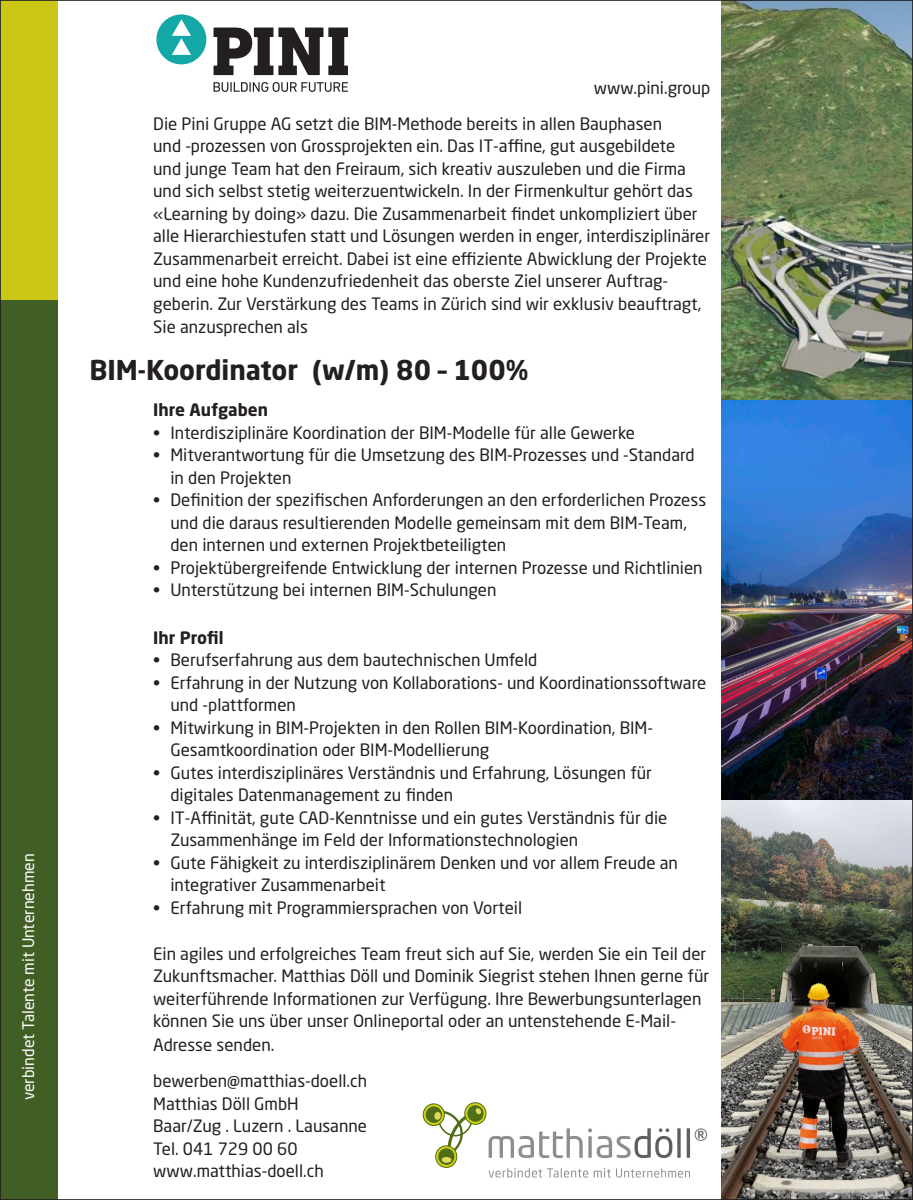
<style>
.page{position:relative;width:913px;height:1200px;background:#fff}
.page>*{position:absolute;margin:0;border:0;box-sizing:border-box;transform-origin:0 0}
.t1{font:700 27px "Neo Sans Pro";color:#231f20}
.t2{font:16.88px/22.5px "Neo Sans Pro";color:#231f20}
.t3{font:700 16.88px "Neo Sans Pro";color:#231f20}
.t4{font:15.75px "Neo Sans Pro";color:#fff}
</style>
<div class="page">
<div style="left:0;top:0;width:57px;height:1199px;background:#415f25"></div>
<div style="left:0;top:0;width:57px;height:300px;background:#ccc716"></div>
<svg style="left:422px;top:1102px;width:284px;height:75px"></svg>
<svg style="left:156px;top:14px;width:50px;height:50px"></svg>
<svg style="left:213px;top:82px;width:135px;height:10px"></svg>
<svg style="left:213px;top:28px;width:135px;height:47px"></svg>
<img style="left:721px;top:2px;width:189px;height:1195px">
<p class="t4" style="left:19px;top:1099px;width:248px;rotate:-90deg">verbindet Talente mit Unternehmen</p>
<p class="t2" style="left:593px;top:76px;width:118px">www.pini.group</p>
<p class="t2" style="left:153px;top:112px;width:558px">Die Pini Gruppe AG setzt die BIM-Methode bereits in allen Bauphasen<br>und -prozessen von Grossprojekten ein. Das IT-affine, gut ausgebildete<br>und junge Team hat den Freiraum, sich kreativ auszuleben und die Firma und sich selbst stetig weiterzuentwickeln. In der Firmenkultur gehört das «Learning by doing» dazu. Die Zusammenarbeit findet unkompliziert über alle Hierarchiestufen statt und Lösungen werden in enger, interdisziplinärer Zusammenarbeit erreicht. Dabei ist eine effiziente Abwicklung der Projekte und eine hohe Kundenzufriedenheit das oberste Ziel unserer Auftrag&shy;geberin. Zur Verstärkung des Teams in Zürich sind wir exklusiv beauftragt, Sie anzusprechen als</p>
<p class="t1" style="left:89px;top:352px;width:440px">BIM-Koordinator (w/m) 80 – 100%</p>
<p class="t3" style="left:153px;top:399px;width:116px">Ihre Aufgaben</p>
<p class="t2" style="left:153px;top:421px;width:483px">• Interdisziplinäre Koordination der BIM-Modelle für alle Gewerke</p>
<p class="t2" style="left:170px;top:443px;width:525px;text-indent:-17px">• Mitverantwortung für die Umsetzung des BIM-Prozesses und -Standard in den Projekten</p>
<p class="t2" style="left:170px;top:488px;width:537px;text-indent:-17px">• Definition der spezifischen Anforderungen an den erforderlichen Prozess und die daraus resultierenden Modelle gemeinsam mit dem BIM-Team, den internen und externen Projektbeteiligten</p>
<p class="t2" style="left:153px;top:556px;width:550px">• Projektübergreifende Entwicklung der internen Prozesse und Richtlinien</p>
<p class="t2" style="left:153px;top:578px;width:344px">• Unterstützung bei internen BIM-Schulungen</p>
<p class="t3" style="left:153px;top:626px;width:72px">Ihr Profil</p>
<p class="t2" style="left:153px;top:648px;width:385px">• Berufserfahrung aus dem bautechnischen Umfeld</p>
<p class="t2" style="left:170px;top:670px;width:537px;text-indent:-17px">• Erfahrung in der Nutzung von Kollaborations- und Koordinationssoftware und -plattformen</p>
<p class="t2" style="left:170px;top:715px;width:484px;text-indent:-17px">• Mitwirkung in BIM-Projekten in den Rollen BIM-Koordination, BIM-<br>Gesamtkoordination oder BIM-Modellierung</p>
<p class="t2" style="left:170px;top:760px;width:483px;text-indent:-17px">• Gutes interdisziplinäres Verständnis und Erfahrung, Lösungen für digitales Datenmanagement zu finden</p>
<p class="t2" style="left:170px;top:805px;width:498px;text-indent:-17px">• IT-Affinität, gute CAD-Kenntnisse und ein gutes Verständnis für die<br>Zusammenhänge im Feld der Informationstechnologien</p>
<p class="t2" style="left:170px;top:850px;width:508px;text-indent:-17px">• Gute Fähigkeit zu interdisziplinärem Denken und vor allem Freude an integrativer Zusammenarbeit</p>
<p class="t2" style="left:153px;top:895px;width:370px">• Erfahrung mit Programmiersprachen von Vorteil</p>
<p class="t2" style="left:153px;top:941px;width:557px">Ein agiles und erfolgreiches Team freut sich auf Sie, werden Sie ein Teil der Zukunftsmacher. Matthias Döll und Dominik Siegrist stehen Ihnen gerne für weiterführende Informationen zur Verfügung. Ihre Bewerbungsunterlagen können Sie uns über unser Onlineportal oder an untenstehende E-Mail-Adresse senden.</p>
<p class="t2" style="left:153px;top:1069px;width:215px">bewerben@matthias-doell.ch</p>
<p class="t2" style="left:153px;top:1091px;width:147px">Matthias Döll GmbH</p>
<p class="t2" style="left:153px;top:1114px;width:215px">Baar/Zug . Luzern . Lausanne</p>
<p class="t2" style="left:153px;top:1136px;width:146px">Tel. 041 729 00 60</p>
<p class="t2" style="left:153px;top:1159px;width:172px">www.matthias-doell.ch</p>
</div>
